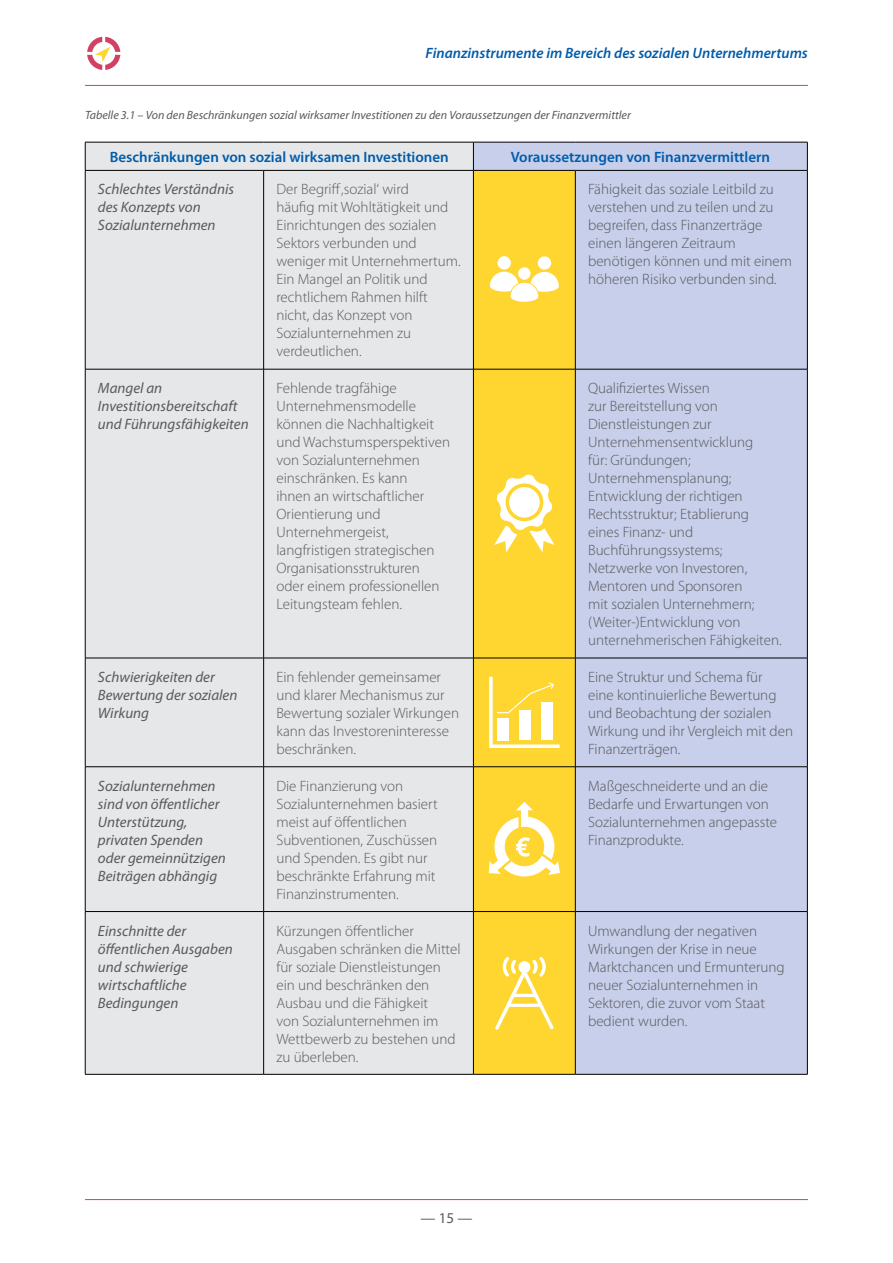
<style>
.page{position:relative;width:893px;height:1263px;background:#fff}
.page>*{position:absolute;margin:0;border:0;box-sizing:border-box;transform-origin:0 0}
.t1{font:300 15px/18px "Myriad Pro";color:#58595b}
.t2{font:italic 15px/18px "Myriad Pro";color:#58595b}
.t3{font:600 15px "Myriad Pro";color:#005cab}
.t4{font:italic 600 15px "Myriad Pro";color:#005cab}
.t5{font:15px "Myriad Pro";color:#58595b}
.t6{font:italic 12px "Myriad Pro";color:#58595b}
</style>
<div class="page">
<hr style="left:85px;top:1199px;width:723px;height:1px;background:#d24162">
<hr style="left:85px;top:85px;width:723px;height:1px;background:#d24162">
<svg style="left:87px;top:37px;width:33px;height:33px"></svg>
<div style="left:86px;top:143px;width:387px;height:931px;background:#e6e7e8"></div>
<div style="left:474px;top:143px;width:333px;height:931px;background:#c7cfea"></div>
<div style="left:474px;top:171px;width:101px;height:903px;background:#ffd530"></div>
<svg style="left:473px;top:143px;width:1px;height:27px"></svg>
<hr style="left:85px;top:170px;width:179px;height:1px;background:#000">
<hr style="left:264px;top:170px;width:209px;height:1px;background:#000">
<hr style="left:263px;top:171px;width:1px;height:198px;background:#000">
<hr style="left:473px;top:170px;width:102px;height:1px;background:#000">
<hr style="left:473px;top:171px;width:1px;height:198px;background:#000">
<hr style="left:575px;top:170px;width:232px;height:1px;background:#000">
<hr style="left:575px;top:171px;width:1px;height:198px;background:#000">
<hr style="left:85px;top:369px;width:179px;height:1px;background:#000">
<hr style="left:264px;top:369px;width:209px;height:1px;background:#000">
<hr style="left:263px;top:369px;width:1px;height:289px;background:#000">
<hr style="left:473px;top:369px;width:102px;height:1px;background:#000">
<hr style="left:473px;top:369px;width:1px;height:289px;background:#000">
<hr style="left:575px;top:369px;width:232px;height:1px;background:#000">
<hr style="left:575px;top:369px;width:1px;height:289px;background:#000">
<hr style="left:85px;top:658px;width:179px;height:1px;background:#000">
<hr style="left:264px;top:658px;width:209px;height:1px;background:#000">
<hr style="left:263px;top:658px;width:1px;height:108px;background:#000">
<hr style="left:473px;top:658px;width:102px;height:1px;background:#000">
<hr style="left:473px;top:658px;width:1px;height:108px;background:#000">
<hr style="left:575px;top:658px;width:232px;height:1px;background:#000">
<hr style="left:575px;top:658px;width:1px;height:108px;background:#000">
<hr style="left:85px;top:766px;width:179px;height:1px;background:#000">
<hr style="left:264px;top:766px;width:209px;height:1px;background:#000">
<hr style="left:263px;top:767px;width:1px;height:144px;background:#000">
<hr style="left:473px;top:766px;width:102px;height:1px;background:#000">
<hr style="left:473px;top:767px;width:1px;height:144px;background:#000">
<hr style="left:575px;top:766px;width:232px;height:1px;background:#000">
<hr style="left:575px;top:767px;width:1px;height:144px;background:#000">
<hr style="left:85px;top:911px;width:179px;height:1px;background:#000">
<hr style="left:264px;top:911px;width:209px;height:1px;background:#000">
<hr style="left:263px;top:912px;width:1px;height:162px;background:#000">
<hr style="left:473px;top:911px;width:102px;height:1px;background:#000">
<hr style="left:473px;top:912px;width:1px;height:162px;background:#000">
<hr style="left:575px;top:911px;width:232px;height:1px;background:#000">
<hr style="left:575px;top:912px;width:1px;height:162px;background:#000">
<hr style="left:85px;top:142px;width:179px;height:1px;background:#000">
<svg style="left:85px;top:142px;width:1px;height:28px"></svg>
<hr style="left:264px;top:142px;width:209px;height:1px;background:#000">
<hr style="left:473px;top:142px;width:102px;height:1px;background:#000">
<hr style="left:575px;top:142px;width:232px;height:1px;background:#000">
<svg style="left:807px;top:142px;width:1px;height:28px"></svg>
<hr style="left:85px;top:171px;width:1px;height:198px;background:#000">
<hr style="left:807px;top:171px;width:1px;height:198px;background:#000">
<hr style="left:85px;top:369px;width:1px;height:289px;background:#000">
<hr style="left:807px;top:369px;width:1px;height:289px;background:#000">
<hr style="left:85px;top:658px;width:1px;height:108px;background:#000">
<hr style="left:807px;top:658px;width:1px;height:108px;background:#000">
<hr style="left:85px;top:767px;width:1px;height:144px;background:#000">
<hr style="left:807px;top:767px;width:1px;height:144px;background:#000">
<hr style="left:85px;top:912px;width:1px;height:162px;background:#000">
<hr style="left:807px;top:912px;width:1px;height:162px;background:#000">
<hr style="left:85px;top:1074px;width:179px;height:1px;background:#000">
<hr style="left:264px;top:1074px;width:209px;height:1px;background:#000">
<hr style="left:473px;top:1074px;width:102px;height:1px;background:#000">
<hr style="left:575px;top:1074px;width:232px;height:1px;background:#000">
<div style="left:497px;top:256px;width:14px;height:13px;background:#fff;border-radius:50%"></div>
<div style="left:538px;top:256px;width:13px;height:14px;background:#fff;border-radius:50%"></div>
<svg style="left:518px;top:267px;width:13px;height:13px"></svg>
<svg style="left:490px;top:272px;width:69px;height:30px"></svg>
<svg style="left:494px;top:475px;width:61px;height:77px"></svg>
<div style="left:509px;top:487px;width:31px;height:31px;background:#fff;border-radius:50%"></div>
<svg style="left:489px;top:677px;width:71px;height:71px"></svg>
<svg style="left:489px;top:802px;width:71px;height:74px"></svg>
<svg style="left:483px;top:954px;width:83px;height:78px;background:#ffdb4d"></svg>
<p class="t4" style="left:426px;top:45px;width:384px">Finanzinstrumente im Bereich des sozialen Unternehmertums</p>
<p class="t6" style="left:85px;top:107px;width:547px">Tabelle 3.1 – Von den Beschränkungen sozial wirksamer Investitionen zu den Voraussetzungen der Finanzvermittler</p>
<p class="t3" style="left:110px;top:149px;width:340px">Beschränkungen von sozial wirksamen Investitionen</p>
<p class="t3" style="left:511px;top:149px;width:261px">Voraussetzungen von Finanzvermittlern</p>
<p class="t2" style="left:98px;top:180px;width:138px">Schlechtes Verständnis des Konzepts von<br>Sozialunternehmen</p>
<p class="t1" style="left:276px;top:181px;width:186px">Der Begriff ‚sozial‘ wird<br>häufig mit Wohltätigkeit und<br>Einrichtungen des sozialen<br>Sektors verbunden und weniger mit Unternehmertum.<br>Ein Mangel an Politik und rechtlichem Rahmen hilft nicht, das Konzept von<br>Sozialunternehmen zu verdeutlichen.</p>
<p class="t1" style="left:588px;top:181px;width:206px">Fähigkeit das soziale Leitbild zu verstehen und zu teilen und zu begreifen, dass Finanzerträge einen längeren Zeitraum benötigen können und mit einem höheren Risiko verbunden sind.</p>
<p class="t2" style="left:98px;top:379px;width:152px">Mangel an<br>Investitionsbereitschaft und Führungsfähigkeiten</p>
<p class="t1" style="left:276px;top:379px;width:175px">Fehlende tragfähige<br>Unternehmensmodelle können die Nachhaltigkeit und Wachstumsperspektiven von Sozialunternehmen einschränken. Es kann<br>ihnen an wirtschaftlicher<br>Orientierung und<br>Unternehmergeist, langfristigen strategischen<br>Organisationsstrukturen oder einem professionellen<br>Leitungsteam fehlen.</p>
<p class="t1" style="left:588px;top:379px;width:195px">Qualifiziertes Wissen<br>zur Bereitstellung von<br>Dienstleistungen zur<br>Unternehmensentwicklung<br>für: Gründungen;<br>Unternehmensplanung;<br>Entwicklung der richtigen<br>Rechtsstruktur; Etablierung eines Finanz- und<br>Buchführungssystems;<br>Netzwerke von Investoren,<br>Mentoren und Sponsoren<br>mit sozialen Unternehmern; (Weiter-)Entwicklung von unternehmerischen Fähigkeiten.</p>
<p class="t2" style="left:98px;top:668px;width:141px">Schwierigkeiten der<br>Bewertung der sozialen<br>Wirkung</p>
<p class="t1" style="left:276px;top:668px;width:184px">Ein fehlender gemeinsamer und klarer Mechanismus zur<br>Bewertung sozialer Wirkungen kann das Investoreninteresse beschränken.</p>
<p class="t1" style="left:588px;top:668px;width:206px">Eine Struktur und Schema für<br>eine kontinuierliche Bewertung und Beobachtung der sozialen<br>Wirkung und ihr Vergleich mit den<br>Finanzerträgen.</p>
<p class="t2" style="left:98px;top:776px;width:129px">Sozialunternehmen sind von öffentlicher<br>Unterstützung, privaten Spenden oder gemeinnützigen<br>Beiträgen abhängig</p>
<p class="t1" style="left:276px;top:777px;width:163px">Die Finanzierung von<br>Sozialunternehmen basiert meist auf öffentlichen<br>Subventionen, Zuschüssen und Spenden. Es gibt nur beschränkte Erfahrung mit<br>Finanzinstrumenten.</p>
<p class="t1" style="left:588px;top:777px;width:191px">Maßgeschneiderte und an die<br>Bedarfe und Erwartungen von<br>Sozialunternehmen angepasste<br>Finanzprodukte.</p>
<p class="t2" style="left:98px;top:921px;width:136px">Einschnitte der öffentlichen Ausgaben und schwierige wirtschaftliche<br>Bedingungen</p>
<p class="t1" style="left:276px;top:922px;width:186px">Kürzungen öffentlicher<br>Ausgaben schränken die Mittel für soziale Dienstleistungen ein und beschränken den<br>Ausbau und die Fähigkeit<br>von Sozialunternehmen im<br>Wettbewerb zu bestehen und zu überleben.</p>
<p class="t1" style="left:588px;top:922px;width:198px">Umwandlung der negativen<br>Wirkungen der Krise in neue<br>Marktchancen und Ermunterung neuer Sozialunternehmen in<br>Sektoren, die zuvor vom Staat bedient wurden.</p>
<p class="t5" style="left:421px;top:1210px;width:53px">— 15 —</p>
</div>
